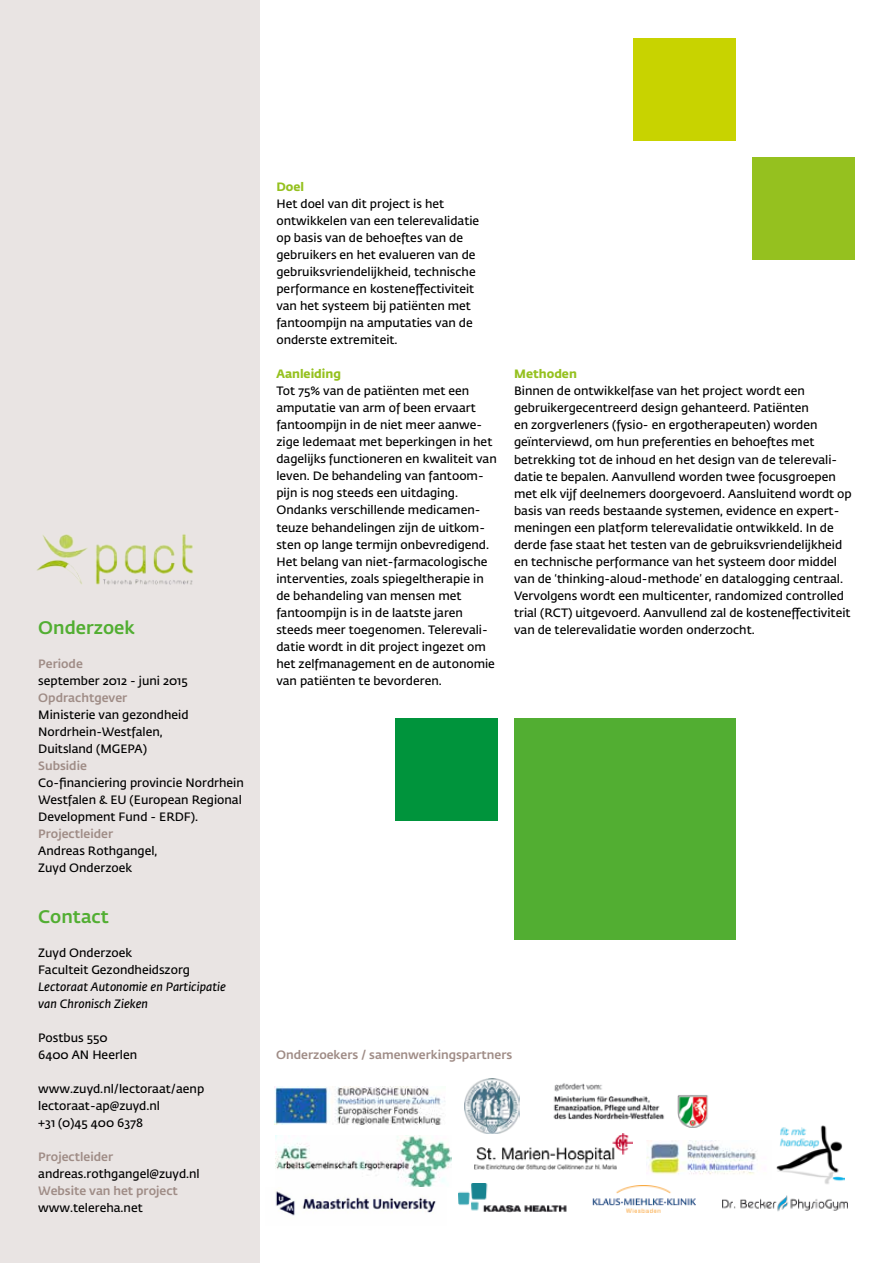
<style>
.page{position:relative;width:893px;height:1263px;background:#fff}
.page>*{position:absolute;margin:0;border:0;box-sizing:border-box;transform-origin:0 0}
.t1{font:500 18px "Fedra Sans Std";color:#52ae32}
.t2{font:600 12px/17px "Fedra Sans Std";color:#000}
.t3{font:500 12px "Fedra Sans Std";color:#9f8c86}
.t4{font:italic 600 12px/17px "Fedra Sans Std";color:#000}
.t5{font:700 12px "Fedra Sans Std";color:#95c11f}
</style>
<div class="page">
<div style="left:0;top:0;width:259px;height:1263px;background:#e9e4e3"></div>
<img style="left:37px;top:534px;width:156px;height:51px">
<div style="left:514px;top:719px;width:221px;height:221px;background:#52ae32"></div>
<div style="left:633px;top:38px;width:102px;height:102px;background:#c8d300"></div>
<img style="left:275px;top:1136px;width:176px;height:51px">
<img style="left:474px;top:1133px;width:159px;height:36px">
<img style="left:723px;top:1196px;width:124px;height:15px">
<img style="left:646px;top:1141px;width:111px;height:34px">
<img style="left:275px;top:1191px;width:161px;height:25px">
<img style="left:458px;top:1183px;width:109px;height:30px">
<img style="left:592px;top:1186px;width:104px;height:26px">
<div style="left:395px;top:719px;width:102px;height:102px;background:#00943c"></div>
<img style="left:776px;top:1125px;width:68px;height:59px">
<img style="left:274px;top:1086px;width:171px;height:39px">
<img style="left:553px;top:1083px;width:155px;height:45px">
<img style="left:464px;top:1078px;width:55px;height:55px">
<div style="left:753px;top:157px;width:102px;height:102px;background:#95c11f"></div>
<h1 class="t1" style="left:38px;top:616px;width:98px">Onderzoek</h1>
<p class="t3" style="left:38px;top:656px;width:46px">Periode</p>
<p class="t2" style="left:38px;top:672px;width:151px">september 2012 - juni 2015</p>
<p class="t3" style="left:38px;top:690px;width:91px">Opdrachtgever</p>
<p class="t2" style="left:38px;top:706px;width:152px">Ministerie van gezondheid<br>Nordrhein-Westfalen,<br>Duitsland (MGEPA)</p>
<p class="t3" style="left:38px;top:758px;width:50px">Subsidie</p>
<p class="t2" style="left:38px;top:774px;width:207px">Co-financiering provincie Nordrhein<br>Westfalen &amp; EU (European Regional<br>Development Fund - ERDF).</p>
<p class="t3" style="left:38px;top:826px;width:76px">Projectleider</p>
<p class="t2" style="left:38px;top:842px;width:121px">Andreas Rothgangel,<br>Zuyd Onderzoek</p>
<h1 class="t1" style="left:38px;top:905px;width:72px">Contact</h1>
<p class="t2" style="left:38px;top:944px;width:153px">Zuyd Onderzoek<br>Faculteit Gezondheidszorg</p>
<p class="t4" style="left:38px;top:978px;width:189px">Lectoraat Autonomie en Participatie van Chronisch Zieken</p>
<p class="t2" style="left:38px;top:1029px;width:100px">Postbus 550<br>6400 AN Heerlen</p>
<p class="t2" style="left:38px;top:1080px;width:168px">www.zuyd.nl/lectoraat/aenp lectoraat-ap@zuyd.nl<br>+31 (0)45 400 6378</p>
<p class="t3" style="left:38px;top:1149px;width:76px">Projectleider</p>
<p class="t2" style="left:38px;top:1165px;width:163px">andreas.rothgangel@zuyd.nl</p>
<p class="t3" style="left:38px;top:1183px;width:141px">Website van het project</p>
<p class="t2" style="left:38px;top:1199px;width:106px">www.telereha.net</p>
<p class="t5" style="left:276px;top:179px;width:29px">Doel</p>
<p class="t2" style="left:276px;top:196px;width:204px">Het doel van dit project is het ontwikkelen van een telerevalidatie op basis van de behoeftes van de gebruikers en het evalueren van de gebruiksvriendelijkheid, technische performance en kosteneffectiviteit van het systeem bij patiënten met fantoompijn na amputaties van de onderste extremiteit.</p>
<p class="t5" style="left:276px;top:366px;width:66px">Aanleiding</p>
<p class="t2" style="left:276px;top:383px;width:222px">Tot 75% van de patiënten met een amputatie van arm of been ervaart fantoompijn in de niet meer aanwe&shy;zige ledemaat met beperkingen in het dagelijks functioneren en kwaliteit van leven. De behandeling van fantoom&shy;pijn is nog steeds een uitdaging.<br>Ondanks verschillende medicamen&shy;teuze behandelingen zijn de uitkom&shy;sten op lange termijn onbevredigend.<br>Het belang van niet-farmacologische interventies, zoals spiegeltherapie in de behandeling van mensen met fantoompijn is in de laatste jaren steeds meer toegenomen. Telerevali&shy;datie wordt in dit project ingezet om het zelfmanagement en de autonomie van patiënten te bevorderen.</p>
<p class="t5" style="left:514px;top:366px;width:64px">Methoden</p>
<p class="t2" style="left:514px;top:383px;width:339px">Binnen de ontwikkelfase van het project wordt een gebruikergecentreerd design gehanteerd. Patiënten<br>en zorgverleners (fysio- en ergotherapeuten) worden geïnterviewd, om hun preferenties en behoeftes met betrekking tot de inhoud en het design van de telerevali&shy;datie te bepalen. Aanvullend worden twee focusgroepen met elk vijf deelnemers doorgevoerd. Aansluitend wordt op basis van reeds bestaande systemen, evidence en expert&shy;meningen een platform telerevalidatie ontwikkeld. In de derde fase staat het testen van de gebruiksvriendelijkheid en technische performance van het systeem door middel van de ‘thinking-aloud-methode’ en datalogging centraal.<br>Vervolgens wordt een multicenter, randomized controlled trial (RCT) uitgevoerd. Aanvullend zal de kosteneffectiviteit van de telerevalidatie worden onderzocht.</p>
<p class="t3" style="left:276px;top:1047px;width:238px">Onderzoekers / samenwerkingspartners</p>
</div>
